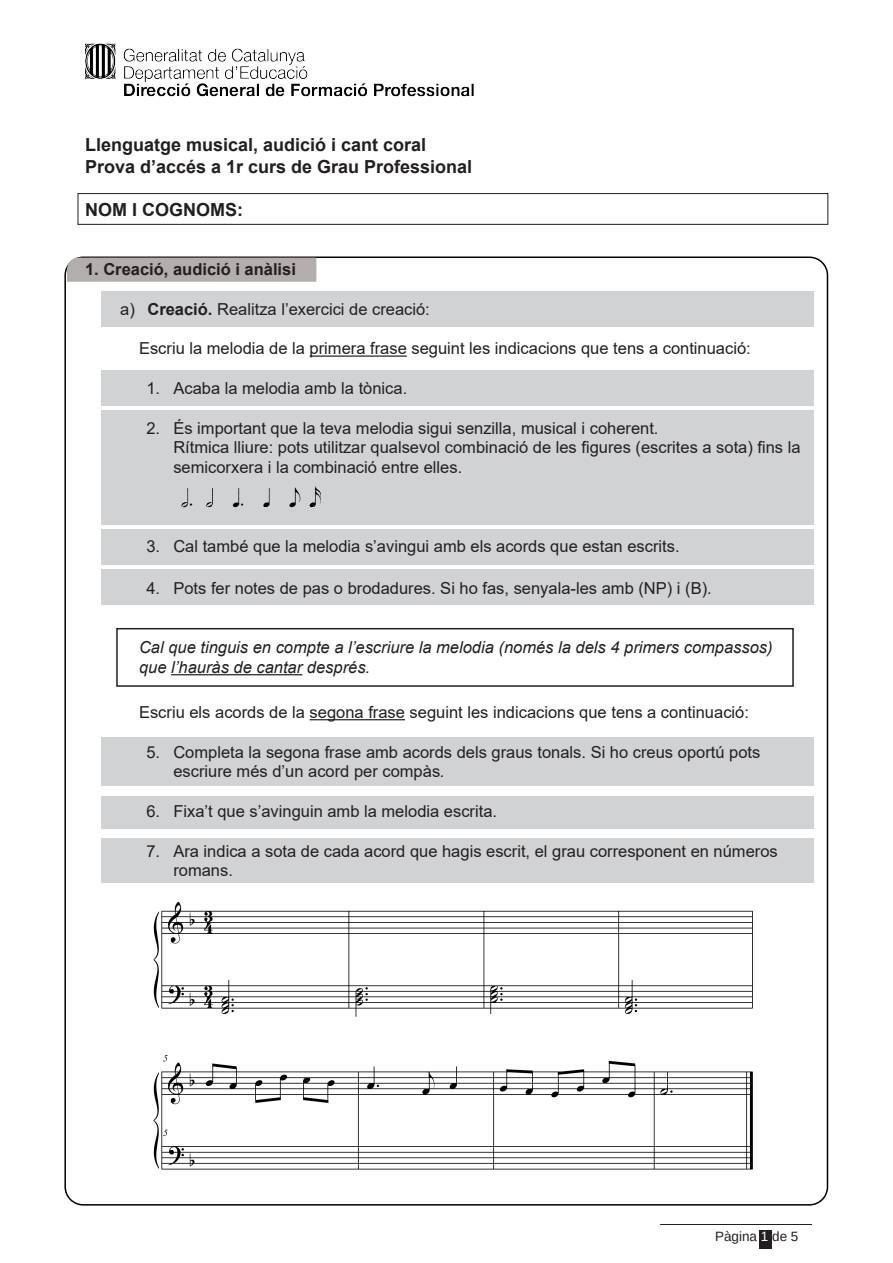
<style>
.page{position:relative;width:893px;height:1263px;background:#fff}
.page>*{position:absolute;margin:0;border:0;box-sizing:border-box;transform-origin:0 0}
.t1{font:700 18px/21.6px "Arial";color:#231f20}
.t2{font:16.5px/19.8px "Arial";color:#231f20}
.t3{font:italic 16.5px/19.8px "Arial";color:#231f20}
.t4{font:700 16.5px "Arial";color:#231f20}
.t5{font:13.5px "Arimo";color:#231f20}
.s1{font-weight:700}
.s2{font-style:italic}
.s3{color:#fff}
</style>
<div class="page">
<div style="left:759px;top:1230px;width:12px;height:19px;background:#231f20"></div>
<hr style="left:660px;top:1224px;width:152px;height:1px;background:#231f20">
<div style="left:101px;top:291px;width:713px;height:36px;background:#d1d2d4"></div>
<div style="left:101px;top:796px;width:713px;height:32px;background:#d1d2d4"></div>
<div style="left:101px;top:737px;width:713px;height:48px;background:#d1d2d4"></div>
<div style="left:101px;top:570px;width:713px;height:35px;background:#d1d2d4"></div>
<div style="left:101px;top:529px;width:713px;height:36px;background:#d1d2d4"></div>
<div style="left:101px;top:410px;width:713px;height:115px;background:#d1d2d4"></div>
<div style="left:101px;top:839px;width:713px;height:44px;background:#d1d2d4"></div>
<div style="left:101px;top:370px;width:713px;height:35px;background:#d1d2d4"></div>
<div style="left:67px;top:258px;width:249px;height:24px;background:#b3adab"></div>
<div style="left:78px;top:193px;width:750px;height:32px;border:1px solid #231f20"></div>
<hr style="left:310px;top:355px;width:97px;height:2px;background:#231f20">
<hr style="left:171px;top:674px;width:131px;height:1px;background:#231f20">
<hr style="left:310px;top:719px;width:95px;height:1px;background:#231f20">
<div style="left:116px;top:628px;width:678px;height:59px;border:2px solid #231f20"></div>
<img style="left:85px;top:43px;width:389px;height:54px">
<img style="left:181px;top:486px;width:140px;height:22px">
<img style="left:153px;top:901px;width:600px;height:269px">
<p class="t1" style="left:85px;top:134px;width:389px">Llenguatge musical, audició i cant coral<br>Prova d’accés a 1r curs de Grau Professional</p>
<p class="t1" style="left:85px;top:199px;width:160px">NOM I COGNOMS:</p>
<p class="t4" style="left:85px;top:258px;width:212px">1. Creació, audició i anàlisi</p>
<p class="t2" style="left:120px;top:299px;width:311px">a) <span class="s1">Creació.</span> Realitza l’exercici de creació:</p>
<p class="t2" style="left:139px;top:339px;width:613px">Escriu la melodia de la primera frase seguint les indicacions que tens a continuació:</p>
<p class="t2" style="left:146px;top:378px;width:262px">1. Acaba la melodia amb la tònica.</p>
<p class="t2" style="left:173px;top:418px;width:629px;text-indent:-27px">2. És important que la teva melodia sigui senzilla, musical i coherent.<br>Rítmica lliure: pots utilitzar qualsevol combinació de les figures (escrites a sota) fins la semicorxera i la combinació entre elles.</p>
<p class="t2" style="left:146px;top:537px;width:535px">3. Cal també que la melodia s’avingui amb els acords que estan escrits.</p>
<p class="t2" style="left:146px;top:578px;width:567px">4. Pots fer notes de pas o brodadures. Si ho fas, senyala-les amb (NP) i (B).</p>
<p class="t3" style="left:139px;top:638px;width:635px">Cal que tinguis en compte a l’escriure la melodia (només la dels 4 primers compassos) que l’hauràs de cantar després.</p>
<p class="t2" style="left:139px;top:702px;width:611px">Escriu els acords de la segona frase seguint les indicacions que tens a continuació:</p>
<p class="t2" style="left:173px;top:742px;width:588px;text-indent:-27px">5. Completa la segona frase amb acords dels graus tonals. Si ho creus oportú pots escriure més d’un acord per compàs<span class="s2">.</span></p>
<p class="t2" style="left:146px;top:801px;width:352px">6. Fixa’t que s’avinguin amb la melodia escrita.</p>
<p class="t2" style="left:173px;top:841px;width:606px;text-indent:-27px">7. Ara indica a sota de cada acord que hagis escrit, el grau corresponent en números romans.</p>
<p class="t5" style="left:715px;top:1228px;width:85px">Pàgina <span class="s3">1</span> de 5</p>
</div>
